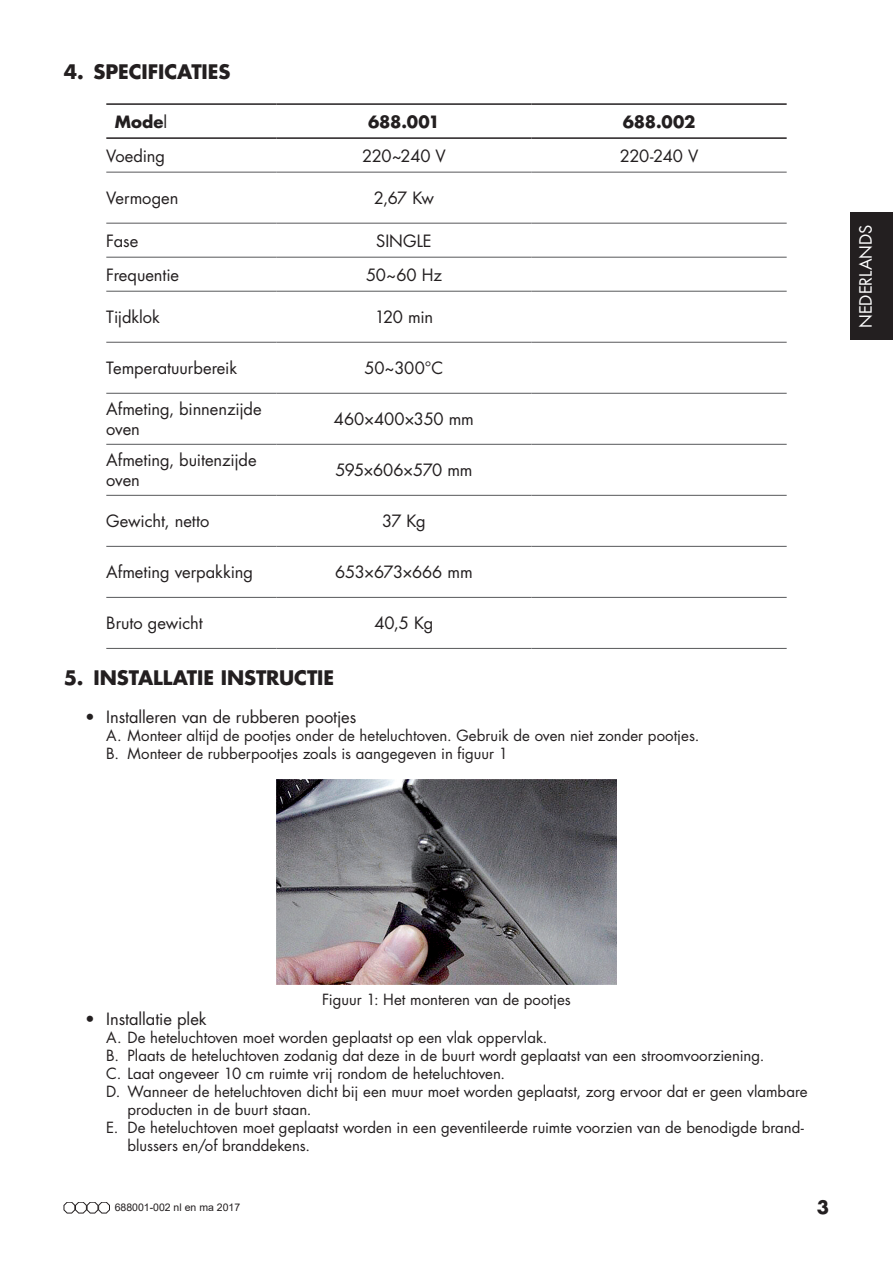
<style>
.page{position:relative;width:893px;height:1263px;background:#fff}
.page>*{position:absolute;margin:0;border:0;box-sizing:border-box;transform-origin:0 0}
.t1{font:700 19.5px "Futura LT";letter-spacing:-.005em;color:#231f20}
.t2{font:700 18px "Futura LT";color:#231f20}
.t3{font:16.5px/19.8px "Futura LT";letter-spacing:-.005em;color:#231f20}
.t4{font:700 16.5px "Futura LT";letter-spacing:-.01em;color:#231f20}
.t5{font:16.5px "Futura LT";letter-spacing:-.03em;color:#231f20}
.t6{font:16.5px "Futura LT";color:#fff}
.t7{font:15px/18px "Futura LT";letter-spacing:.005em;color:#231f20}
.t8{font:10.5px "Arial";color:#231f20}
.s1{font-weight:400}
</style>
<div class="page">
<svg style="left:64px;top:1202px;width:46px;height:11px"></svg>
<div style="left:850px;top:213px;width:43px;height:127px;background:#231f20"></div>
<hr style="left:106px;top:172px;width:170px;height:1px;background:#57585a">
<hr style="left:276px;top:172px;width:255px;height:1px;background:#57585a">
<hr style="left:531px;top:172px;width:256px;height:1px;background:#57585a">
<hr style="left:106px;top:223px;width:170px;height:1px;background:#57585a">
<hr style="left:276px;top:223px;width:255px;height:1px;background:#57585a">
<hr style="left:531px;top:223px;width:256px;height:1px;background:#57585a">
<hr style="left:106px;top:257px;width:170px;height:1px;background:#57585a">
<hr style="left:276px;top:257px;width:255px;height:1px;background:#57585a">
<hr style="left:531px;top:257px;width:256px;height:1px;background:#57585a">
<hr style="left:106px;top:291px;width:170px;height:1px;background:#57585a">
<hr style="left:276px;top:291px;width:255px;height:1px;background:#57585a">
<hr style="left:531px;top:291px;width:256px;height:1px;background:#57585a">
<hr style="left:106px;top:342px;width:170px;height:1px;background:#57585a">
<hr style="left:276px;top:342px;width:255px;height:1px;background:#57585a">
<hr style="left:531px;top:342px;width:256px;height:1px;background:#57585a">
<hr style="left:106px;top:393px;width:170px;height:1px;background:#57585a">
<hr style="left:276px;top:393px;width:255px;height:1px;background:#57585a">
<hr style="left:531px;top:393px;width:256px;height:1px;background:#57585a">
<hr style="left:106px;top:444px;width:170px;height:1px;background:#57585a">
<hr style="left:276px;top:444px;width:255px;height:1px;background:#57585a">
<hr style="left:531px;top:444px;width:256px;height:1px;background:#57585a">
<hr style="left:106px;top:495px;width:170px;height:1px;background:#57585a">
<hr style="left:276px;top:495px;width:255px;height:1px;background:#57585a">
<hr style="left:531px;top:495px;width:256px;height:1px;background:#57585a">
<hr style="left:106px;top:546px;width:170px;height:1px;background:#57585a">
<hr style="left:276px;top:546px;width:255px;height:1px;background:#57585a">
<hr style="left:531px;top:546px;width:256px;height:1px;background:#57585a">
<hr style="left:106px;top:597px;width:170px;height:1px;background:#57585a">
<hr style="left:276px;top:597px;width:255px;height:1px;background:#57585a">
<hr style="left:531px;top:597px;width:256px;height:1px;background:#57585a">
<hr style="left:106px;top:648px;width:170px;height:1px;background:#57585a">
<hr style="left:276px;top:648px;width:255px;height:1px;background:#57585a">
<hr style="left:531px;top:648px;width:256px;height:1px;background:#57585a">
<hr style="left:106px;top:103px;width:170px;height:2px;background:#231f20">
<hr style="left:276px;top:103px;width:255px;height:2px;background:#231f20">
<hr style="left:531px;top:103px;width:256px;height:2px;background:#231f20">
<hr style="left:106px;top:137px;width:170px;height:2px;background:#231f20">
<hr style="left:276px;top:137px;width:255px;height:2px;background:#231f20">
<hr style="left:531px;top:137px;width:256px;height:2px;background:#231f20">
<img style="left:276px;top:780px;width:341px;height:205px">
<h1 class="t1" style="left:64px;top:59px;width:168px">4. SPECIFICATIES</h1>
<p class="t4" style="left:115px;top:111px;width:54px">Mode<span class="s1">l</span></p>
<p class="t4" style="left:368px;top:111px;width:73px">688.001</p>
<p class="t4" style="left:623px;top:111px;width:74px">688.002</p>
<p class="t3" style="left:106px;top:146px;width:60px">Voeding</p>
<p class="t3" style="left:362px;top:146px;width:85px">220~240 V</p>
<p class="t3" style="left:620px;top:146px;width:80px">220-240 V</p>
<p class="t3" style="left:106px;top:188px;width:74px">Vermogen</p>
<p class="t3" style="left:374px;top:188px;width:62px">2,67 Kw</p>
<p class="t3" style="left:106px;top:231px;width:33px">Fase</p>
<p class="t3" style="left:376px;top:231px;width:57px">SINGLE</p>
<p class="t3" style="left:106px;top:265px;width:74px">Frequentie</p>
<p class="t3" style="left:366px;top:265px;width:77px">50~60 Hz</p>
<p class="t3" style="left:106px;top:307px;width:55px">Tijdklok</p>
<p class="t3" style="left:375px;top:307px;width:60px">120 min</p>
<p class="t3" style="left:106px;top:358px;width:132px">Temperatuurbereik</p>
<p class="t3" style="left:365px;top:358px;width:80px">50~300°C</p>
<p class="t3" style="left:106px;top:399px;width:157px">Afmeting, binnenzijde oven</p>
<p class="t3" style="left:334px;top:409px;width:141px">460×400×350 mm</p>
<p class="t3" style="left:106px;top:450px;width:152px">Afmeting, buitenzijde oven</p>
<p class="t5" style="left:335px;top:460px;width:139px">595×606×570 mm</p>
<p class="t3" style="left:106px;top:511px;width:105px">Gewicht, netto</p>
<p class="t3" style="left:382px;top:511px;width:45px">37 Kg</p>
<p class="t3" style="left:106px;top:562px;width:148px">Afmeting verpakking</p>
<p class="t3" style="left:335px;top:562px;width:139px">653×673×666 mm</p>
<p class="t3" style="left:106px;top:613px;width:98px">Bruto gewicht</p>
<p class="t3" style="left:375px;top:613px;width:60px">40,5 Kg</p>
<h1 class="t1" style="left:64px;top:665px;width:272px">5. INSTALLATIE INSTRUCTIE</h1>
<p class="t3" style="left:85px;top:707px;width:273px">• Installeren van de rubberen pootjes</p>
<p class="t7" style="left:106px;top:726px;width:595px">A. Monteer altijd de pootjes onder de heteluchtoven. Gebruik de oven niet zonder pootjes.<br>B. Monteer de rubberpootjes zoals is aangegeven in figuur 1</p>
<p class="t6" style="left:855px;top:328px;width:105px;rotate:-90deg">NEDERLANDS</p>
<p class="t7" style="left:322px;top:990px;width:250px">Figuur 1: Het monteren van de pootjes</p>
<p class="t3" style="left:85px;top:1009px;width:123px">• Installatie plek</p>
<p class="t7" style="left:106px;top:1028px;width:443px">A. De heteluchtoven moet worden geplaatst op een vlak oppervlak.</p>
<p class="t7" style="left:106px;top:1046px;width:660px">B. Plaats de heteluchtoven zodanig dat deze in de buurt wordt geplaatst van een stroomvoorziening.</p>
<p class="t7" style="left:106px;top:1064px;width:400px">C. Laat ongeveer 10 cm ruimte vrij rondom de heteluchtoven.</p>
<p class="t7" style="left:106px;top:1082px;width:703px">D. Wanneer de heteluchtoven dicht bij een muur moet worden geplaatst, zorg ervoor dat er geen vlambare</p>
<p class="t7" style="left:128px;top:1100px;width:186px">producten in de buurt staan.</p>
<p class="t7" style="left:106px;top:1118px;width:699px">E. De heteluchtoven moet geplaatst worden in een geventileerde ruimte voorzien van de benodigde brand-</p>
<p class="t7" style="left:128px;top:1136px;width:184px">blussers en/of branddekens.</p>
<p class="t8" style="left:115px;top:1200px;width:127px">688001-002 nl en ma 2017</p>
<p class="t2" style="left:817px;top:1195px;width:14px">3</p>
</div>
